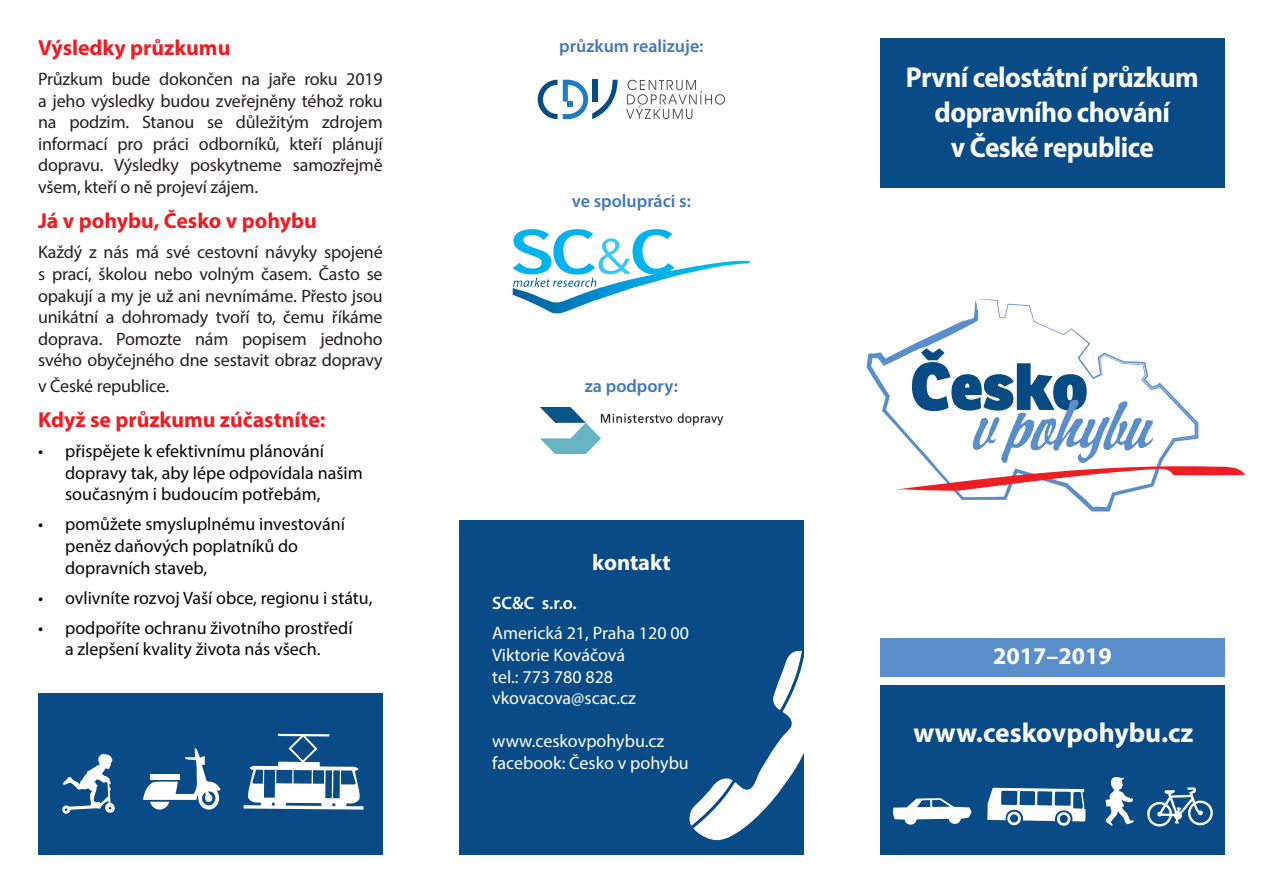
<style>
.page{position:relative;width:1263px;height:893px;background:#fff}
.page>*{position:absolute;margin:0;border:0;box-sizing:border-box;transform-origin:0 0}
.telo{font:700 28.8px/34.7px "Myriad Pro";letter-spacing:-.02em;color:#fff;text-align:center;scale:.95 1}
.telo-2{font:700 27.45px "Myriad Pro";color:#fff}
.telo-3{font:700 24px "Myriad Pro";color:#fff}
.t1{font:700 22.5px "Myriad Pro";color:#fff}
.nadpis{font:700 21.75px "Myriad Pro";color:#ee1d23}
.nadpis-2{font:18px/21.6px "Myriad Pro";letter-spacing:-.01em;color:#231f20;text-align:justify}
.t2{font:18px/21.6px "Myriad Pro";color:#040503}
.t3{font:18px "Myriad Pro";color:#fff}
.nadpis-3{font:600 18px "Myriad Pro";color:#4277bc}
.t4{font:600 18px "Myriad Pro";color:#fff}
</style>
<div class="page">
<div style="left:880px;top:639px;width:345px;height:38px;background:#5a8eca"></div>
<div style="left:459px;top:520px;width:345px;height:335px;background:#094b86"></div>
<svg style="left:689px;top:651px;width:115px;height:189px"></svg>
<svg style="left:626px;top:80px;width:99px;height:39px"></svg>
<svg style="left:538px;top:80px;width:19px;height:39px"></svg>
<svg style="left:563px;top:80px;width:54px;height:39px"></svg>
<img style="left:540px;top:408px;width:183px;height:45px">
<svg style="left:866px;top:299px;width:268px;height:212px"></svg>
<svg style="left:892px;top:348px;width:353px;height:143px"></svg>
<div style="left:880px;top:686px;width:345px;height:169px;background:#094b86"></div>
<svg style="left:1147px;top:787px;width:66px;height:39px"></svg>
<svg style="left:987px;top:788px;width:98px;height:38px"></svg>
<svg style="left:893px;top:798px;width:78px;height:27px"></svg>
<svg style="left:1105px;top:777px;width:29px;height:49px"></svg>
<div style="left:38px;top:693px;width:345px;height:162px;background:#094b86"></div>
<svg style="left:244px;top:734px;width:120px;height:76px"></svg>
<svg style="left:143px;top:748px;width:78px;height:62px"></svg>
<svg style="left:62px;top:754px;width:53px;height:60px"></svg>
<div style="left:880px;top:38px;width:345px;height:150px;background:#094b86"></div>
<svg style="left:513px;top:229px;width:237px;height:84px"></svg>
<p class="nadpis" style="left:38px;top:33px;width:194px">Výsledky průzkumu</p>
<p class="nadpis-2" style="left:38px;top:68px;width:346px">Průzkum bude dokončen na jaře roku 2019 a jeho výsledky budou zveřejněny téhož roku na podzim. Stanou se důležitým zdrojem informací pro práci odborníků, kteří plánují dopravu. Výsledky poskytneme samozřejmě všem, kteří o ně projeví zájem.</p>
<p class="nadpis" style="left:38px;top:206px;width:280px">Já v pohybu, Česko v pohybu</p>
<p class="nadpis-2" style="left:38px;top:241px;width:346px">Každý z nás má své cestovní návyky spojené s prací, školou nebo volným časem. Často se opakují a my je už ani nevnímáme. Přesto jsou unikátní a dohromady tvoří to, čemu říkáme doprava. Pomozte nám popisem jednoho svého obyčejného dne sestavit obraz dopravy</p>
<p class="nadpis-2" style="left:38px;top:374px;width:133px">v České republice.</p>
<p class="nadpis" style="left:38px;top:405px;width:289px">Když se průzkumu zúčastníte:</p>
<p class="t2" style="left:65px;top:440px;width:299px;text-indent:-27px">• přispějete k efektivnímu plánování dopravy tak, aby lépe odpovídala našim současným i budoucím potřebám,</p>
<p class="t2" style="left:65px;top:513px;width:281px;text-indent:-27px">• pomůžete smysluplnému investování peněz daňových poplatníků do dopravních staveb,</p>
<p class="t2" style="left:38px;top:586px;width:336px">• ovlivníte rozvoj Vaší obce, regionu i státu,</p>
<p class="t2" style="left:38px;top:617px;width:316px;text-align:center">• podpoříte ochranu životního prostředí a zlepšení kvality života nás všech.</p>
<p class="nadpis-3" style="left:559px;top:34px;width:146px">průzkum realizuje:</p>
<p class="nadpis-3" style="left:572px;top:189px;width:121px">ve spolupráci s:</p>
<p class="nadpis-3" style="left:585px;top:374px;width:95px">za podpory:</p>
<p class="t1" style="left:592px;top:547px;width:80px">kontakt</p>
<p class="t4" style="left:492px;top:592px;width:86px">SC&amp;C s.r.o.</p>
<p class="t3" style="left:492px;top:622px;width:198px">Americká 21, Praha 120 00</p>
<p class="t3" style="left:492px;top:644px;width:134px">Viktorie Kováčová</p>
<p class="t3" style="left:492px;top:665px;width:122px">tel.: 773 780 828</p>
<p class="t3" style="left:492px;top:687px;width:145px">vkovacova@scac.cz</p>
<p class="t3" style="left:492px;top:730px;width:174px">www.ceskovpohybu.cz</p>
<p class="t3" style="left:492px;top:752px;width:198px">facebook: Česko v pohybu</p>
<p class="telo" style="left:906px;top:59px;width:310px">První celostátní průzkum</p>
<p class="telo" style="left:935px;top:94px;width:249px">dopravního chování v České republice</p>
<p class="telo-3" style="left:993px;top:641px;width:120px">2017–2019</p>
<p class="telo-2" style="left:913px;top:714px;width:281px">www.ceskovpohybu.cz</p>
</div>
